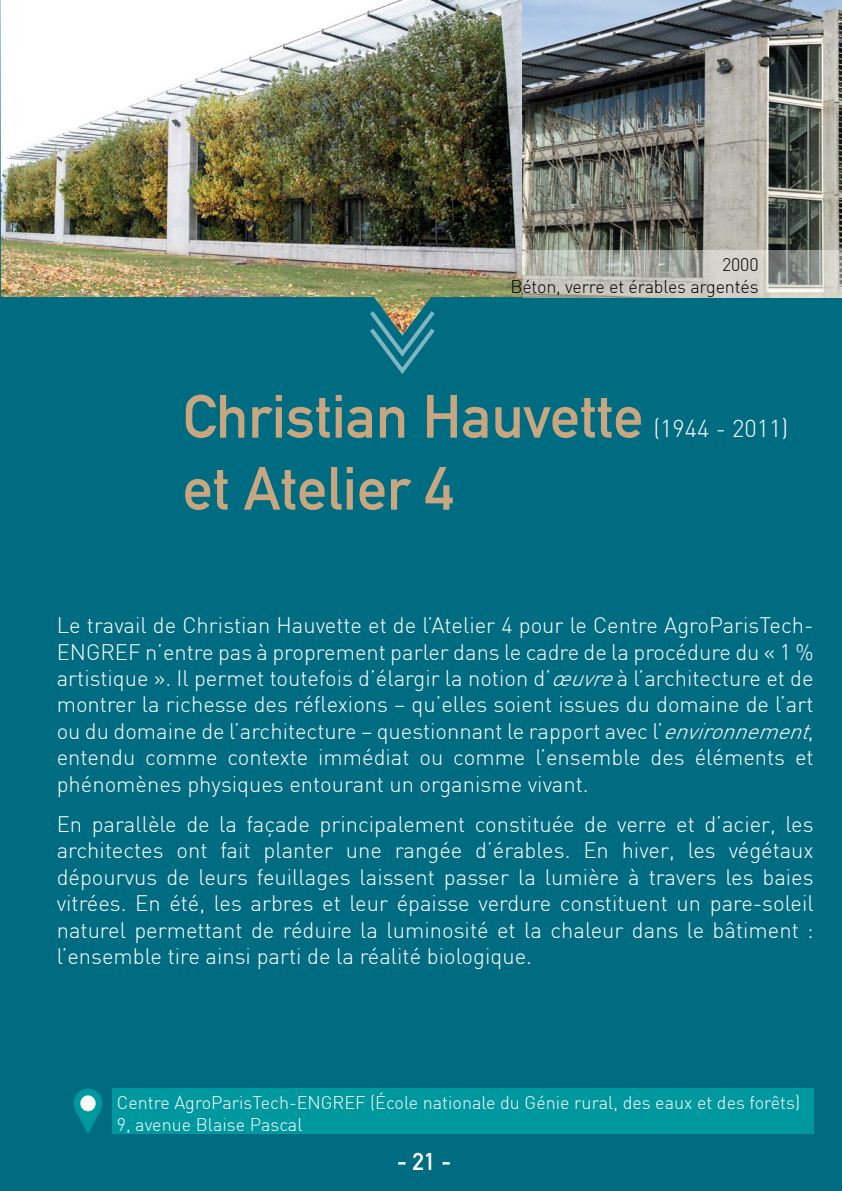
<style>
.page{position:relative;width:842px;height:1191px;background:#006c82}
.page>*{position:absolute;margin:0;border:0;box-sizing:border-box;transform-origin:0 0}
.t1{font:700 60px/72px "DIN Alternate";color:#c8a780}
.t2{font:300 24px "DIN";color:#fff}
.t3{font:700 24px "DIN Alternate";color:#fff}
.t4{font:300 22px/26.4px "DIN";color:#fff}
.t5{font:300 18px/21.6px "DIN";color:#fff}
.t6{font:300 18px/21.6px "DIN";letter-spacing:-.01em;color:#000;text-align:right}
.s1{font-style:italic}
</style>
<div class="page">
<svg style="left:76px;top:1112px;width:24px;height:22px"></svg>
<div style="left:74px;top:1088px;width:28px;height:30px;background:#00989f;border-radius:50%"></div>
<div style="left:80px;top:1095px;width:16px;height:16px;background:#fff;border-radius:50%"></div>
<div style="left:112px;top:1088px;width:702px;height:46px;background:#00989f"></div>
<img style="left:0;top:0;width:522px;height:307px">
<svg style="left:370px;top:307px;width:65px;height:67px"></svg>
<img style="left:523px;top:0;width:319px;height:250px">
<svg style="left:523px;top:250px;width:319px;height:48px;background:#b8b9b1"></svg>
<p class="t6" style="left:510px;top:254px;width:250px">2000<br>Béton, verre et érables argentés</p>
<h1 class="t1" style="left:183px;top:376px;width:462px">Christian Hauvette et Atelier 4</h1>
<p class="t2" style="left:653px;top:414px;width:136px">(1944 - 2011)</p>
<p class="t4" style="left:57px;top:612px;width:762px">Le travail de Christian Hauvette et de l’Atelier 4 pour le Centre AgroParisTech-ENGREF n’entre pas à proprement parler dans le cadre de la procédure du « 1 % artistique ». Il permet toutefois d’élargir la notion d’<span class="s1">œuvre</span>à l’architecture et de montrer la richesse des réflexions – qu’elles soient issues du domaine de l’art ou du domaine de l’architecture – questionnant le rapport avec l’<span class="s1">environnement</span>, entendu comme contexte immédiat ou comme l’ensemble des éléments et phénomènes physiques entourant un organisme vivant.</p>
<p class="t4" style="left:57px;top:810px;width:758px;text-align:justify">En parallèle de la façade principalement constituée de verre et d’acier, les architectes ont fait planter une rangée d’érables. En hiver, les végétaux dépourvus de leurs feuillages laissent passer la lumière à travers les baies vitrées. En été, les arbres et leur épaisse verdure constituent un pare-soleil naturel permettant de réduire la luminosité et la chaleur dans le bâtiment : l’ensemble tire ainsi parti de la réalité biologique.</p>
<p class="t5" style="left:117px;top:1091px;width:685px">Centre AgroParisTech-ENGREF (École nationale du Génie rural, des eaux et des forêts)<br>9, avenue Blaise Pascal</p>
<p class="t3" style="left:397px;top:1143px;width:56px">- 21 -</p>
</div>
